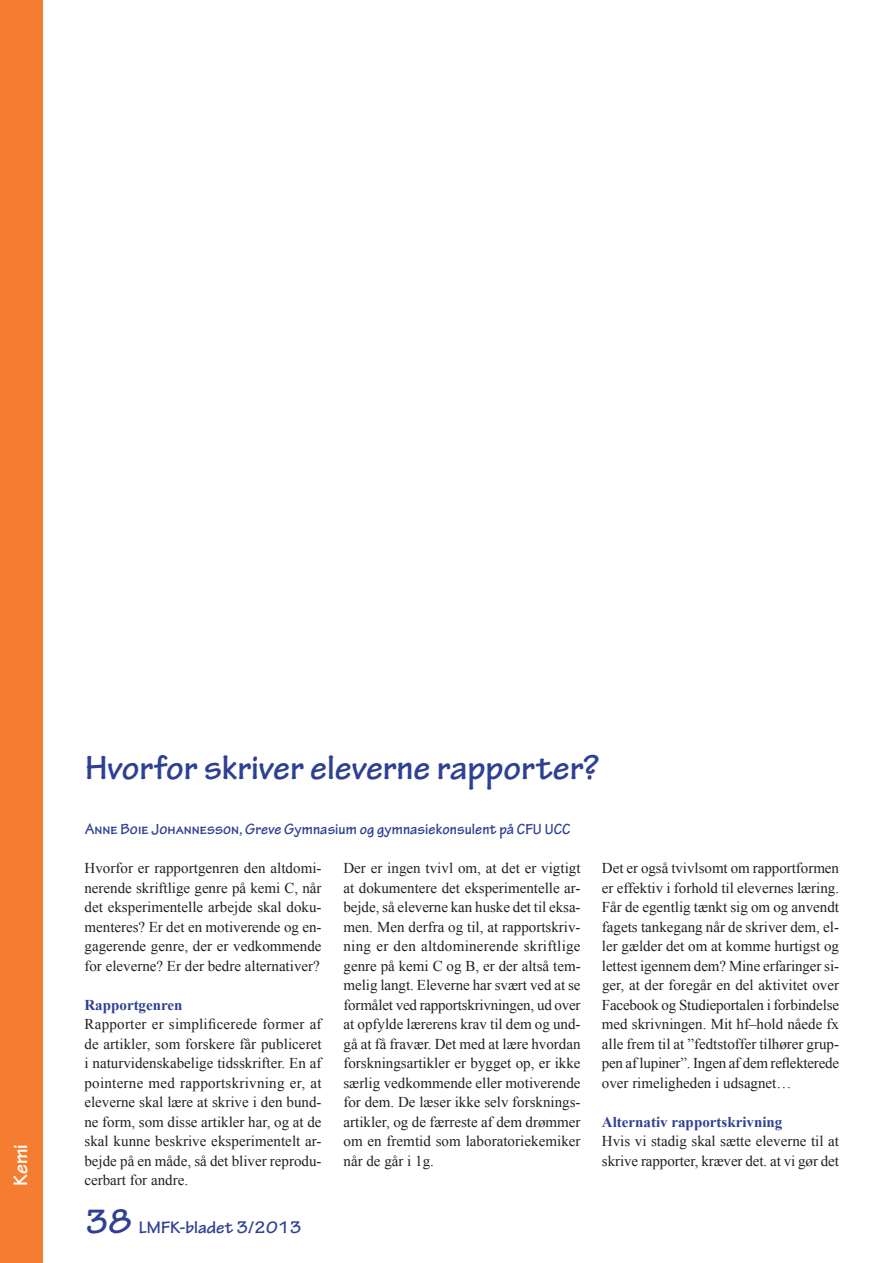
<style>
.page{position:relative;width:893px;height:1263px;background:#fff}
.page>*{position:absolute;margin:0;border:0;box-sizing:border-box;transform-origin:0 0}
.t1{font:700 36px "Tekton Pro";color:#2e4093}
.t2{font:700 21px "Tekton Pro";color:#fff}
.t3{font:700 18px "Tekton Pro";color:#2e4093}
.t4{font:700 15.75px "Tekton Pro";letter-spacing:.005em;color:#2e4093;scale:.95 1}
.t5{font:15px/19.5px "Times New Roman";color:#231f20;text-align:justify}
.t6{font:700 15px "Times New Roman";color:#2e4093}
.s1{font-size:36px}
</style>
<div class="page">
<div style="left:0;top:0;width:43px;height:1263px;background:#f47d31"></div>
<h2 class="t2" style="left:8px;top:1194px;width:97px;rotate:-90deg">Matematik</h2>
<h2 class="t2" style="left:8px;top:1186px;width:43px;rotate:-90deg">Kemi</h2>
<h1 class="t1" style="left:85px;top:746px;width:516px">Hvorfor skriver eleverne rapporter?</h1>
<p class="t4" style="left:85px;top:820px;width:512px">Anne Boie Johannesson, Greve Gymnasium og gymnasiekonsulent på CFU UCC</p>
<p class="t5" style="left:84px;top:858px;width:239px">Hvorfor er rapportgenren den altdomi&shy;nerende skriftlige genre på kemi C, når det eksperimentelle arbejde skal doku&shy;menteres? Er det en motiverende og en&shy;gagerende genre, der er vedkommende for eleverne? Er der bedre alternativer?</p>
<p class="t6" style="left:84px;top:994px;width:100px">Rapportgenren</p>
<p class="t5" style="left:84px;top:1014px;width:239px">Rapporter er simplificerede former af de artikler, som forskere får publiceret i naturvidenskabelige tidsskrifter. En af pointerne med rapportskrivning er, at eleverne skal lære at skrive i den bund&shy;ne form, som disse artikler har, og at de skal kunne beskrive eksperimentelt ar&shy;bejde på en måde, så det bliver reprodu&shy;cerbart for andre.</p>
<p class="t3" style="left:85px;top:1216px;width:218px"><span class="s1">38</span> LMFK-bladet 3/2013</p>
<p class="t5" style="left:343px;top:858px;width:239px">Der er ingen tvivl om, at det er vigtigt at dokumentere det eksperimentelle ar&shy;bejde, så eleverne kan huske det til eksa&shy;men. Men derfra og til, at rapportskriv&shy;ning er den altdominerende skriftlige genre på kemi C og B, er der altså tem&shy;melig langt. Eleverne har svært ved at se formålet ved rapportskrivningen, ud over at opfylde lærerens krav til dem og und&shy;gå at få fravær. Det med at lære hvordan forskningsartikler er bygget op, er ikke særlig vedkommende eller motiverende for dem. De læser ikke selv forsknings&shy;artikler, og de færreste af dem drømmer om en fremtid som laboratoriekemiker når de går i 1g.</p>
<p class="t5" style="left:602px;top:858px;width:239px">Det er også tvivlsomt om rapportformen er effektiv i forhold til elevernes læring.<br>Får de egentlig tænkt sig om og anvendt fagets tankegang når de skriver dem, el&shy;ler gælder det om at komme hurtigst og lettest igennem dem? Mine erfaringer si&shy;ger, at der foregår en del aktivitet over Facebook og Studieportalen i forbindelse med skrivningen. Mit hf–hold nåede fx alle frem til at ”fedtstoffer tilhører grup&shy;pen af lupiner”. Ingen af dem reflekterede over rimeligheden i udsagnet…</p>
<p class="t6" style="left:602px;top:1111px;width:182px">Alternativ rapportskrivning</p>
<p class="t5" style="left:602px;top:1131px;width:239px">Hvis vi stadig skal sætte eleverne til at skrive rapporter, kræver det. at vi gør det</p>
</div>
